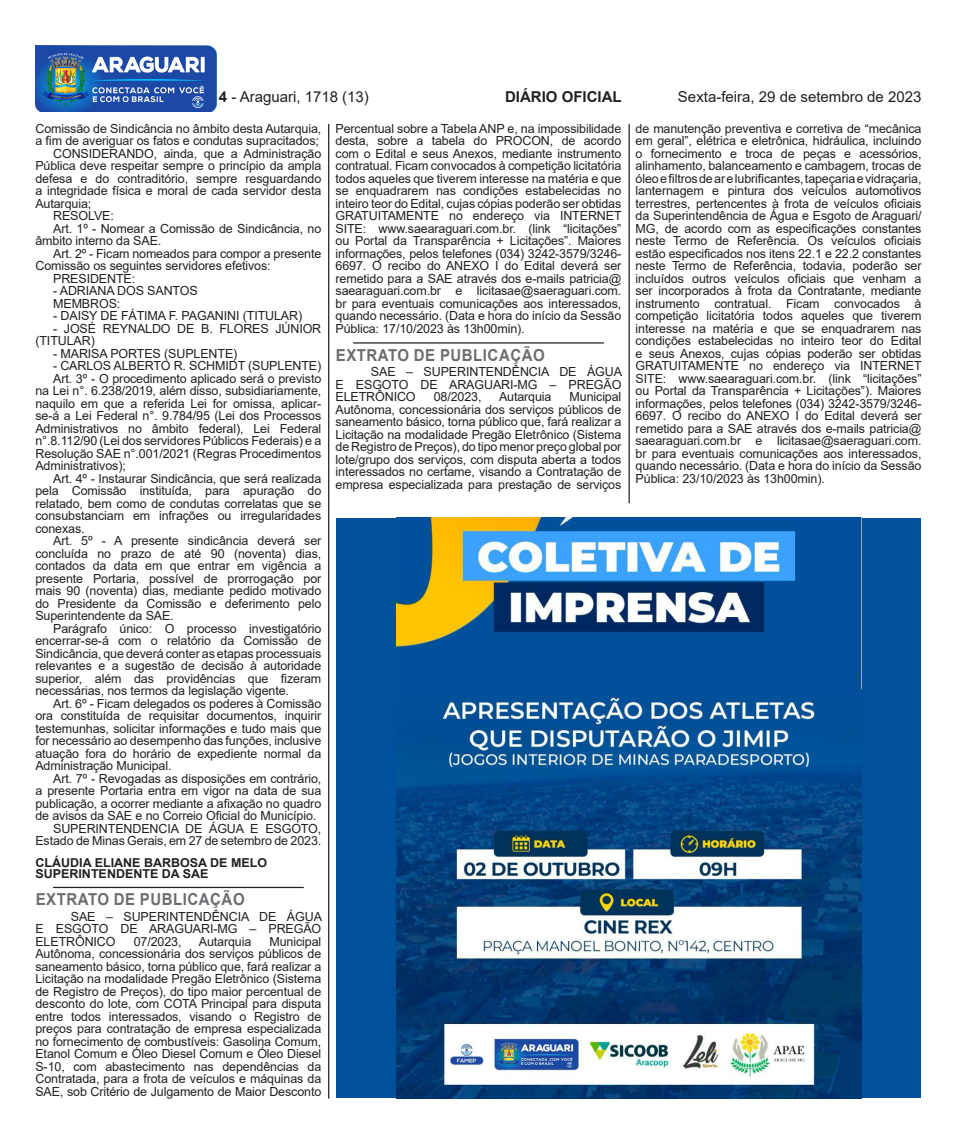
<style>
.page{position:relative;width:957px;height:1134px;background:#fff}
.page>*{position:absolute;margin:0;border:0;box-sizing:border-box;transform-origin:0 0}
.t1{font:700 16.5px "Arial";letter-spacing:.035em;color:#6c6d70;scale:.91 1}
.t2{font:15px "Arial";color:#231f20}
.t3{font:700 15px "Arial";color:#231f20}
.t4{font:12.5px/12.5px "Arial";letter-spacing:-.01em;color:#231f20;text-align:justify}
.t5{font:700 12.25px "Arial";color:#231f20}
.s1{font-weight:700}
</style>
<div class="page">
<hr style="left:328px;top:124px;width:1px;height:974px;background:#231f20">
<hr style="left:628px;top:124px;width:2px;height:379px;background:#231f20">
<img style="left:35px;top:46px;width:181px;height:66px">
<hr style="left:53px;top:887px;width:251px;height:1px;background:#231f20">
<hr style="left:353px;top:342px;width:251px;height:2px;background:#231f20">
<div style="left:336px;top:518px;width:585px;height:580px;background:#00519b"></div>
<img style="left:396px;top:517px;width:465px;height:581px">
<p class="t2" style="left:219px;top:86px;width:152px"><span class="s1">4</span> - Araguari, 1718 (13)</p>
<p class="t3" style="left:505px;top:86px;width:118px">DIÁRIO OFICIAL</p>
<p class="t2" style="left:678px;top:86px;width:245px">Sexta-feira, 29 de setembro de 2023</p>
<p class="t4" style="left:35px;top:122px;width:287px">Comissão de Sindicância no âmbito desta Autarquia, a fim de averiguar os fatos e condutas supracitados;</p>
<p class="t4" style="left:35px;top:147px;width:287px;text-indent:18px">CONSIDERANDO, ainda, que a Administração Pública deve respeitar sempre o princípio da ampla defesa e do contraditório, sempre resguardando a integridade física e moral de cada servidor desta Autarquia;</p>
<p class="t4" style="left:53px;top:209px;width:62px">RESOLVE:</p>
<p class="t4" style="left:35px;top:222px;width:287px;text-indent:18px">Art. 1º - Nomear a Comissão de Sindicância, no âmbito interno da SAE.</p>
<p class="t4" style="left:35px;top:247px;width:287px;text-indent:18px">Art. 2º - Ficam nomeados para compor a presente<br>Comissão os seguintes servidores efetivos:</p>
<p class="t4" style="left:53px;top:272px;width:84px">PRESIDENTE:</p>
<p class="t4" style="left:53px;top:284px;width:146px">- ADRIANA DOS SANTOS</p>
<p class="t4" style="left:53px;top:297px;width:69px">MEMBROS:</p>
<p class="t4" style="left:53px;top:309px;width:251px">- DAISY DE FÁTIMA F. PAGANINI (TITULAR)</p>
<p class="t4" style="left:35px;top:322px;width:287px;text-indent:18px">- JOSÉ REYNALDO DE B. FLORES JÚNIOR (TITULAR)</p>
<p class="t4" style="left:53px;top:347px;width:186px">- MARISA PORTES (SUPLENTE)</p>
<p class="t4" style="left:53px;top:359px;width:270px">- CARLOS ALBERTO R. SCHMIDT (SUPLENTE)</p>
<p class="t4" style="left:35px;top:372px;width:287px;text-indent:18px">Art. 3º - O procedimento aplicado será o previsto na Lei n°. 6.238/2019, além disso, subsidiariamente, naquilo em que a referida Lei for omissa, aplicar&shy;se-á a Lei Federal n°. 9.784/95 (Lei dos Processos Administrativos no âmbito federal), Lei Federal n°.8.112/90 (Lei dos servidores Públicos Federais) e a Resolução SAE n°.001/2021 (Regras Procedimentos Administrativos);</p>
<p class="t4" style="left:35px;top:472px;width:287px;text-indent:18px">Art. 4º - Instaurar Sindicância, que será realizada pela Comissão instituída, para apuração do relatado, bem como de condutas correlatas que se consubstanciam em infrações ou irregularidades conexas.</p>
<p class="t4" style="left:35px;top:534px;width:287px;text-indent:18px">Art. 5º - A presente sindicância deverá ser concluída no prazo de até 90 (noventa) dias, contados da data em que entrar em vigência a presente Portaria, possível de prorrogação por mais 90 (noventa) dias, mediante pedido motivado do Presidente da Comissão e deferimento pelo Superintendente da SAE.</p>
<p class="t4" style="left:35px;top:622px;width:287px;text-indent:18px">Parágrafo único: O processo investigatório encerrar-se-á com o relatório da Comissão de Sindicância, que deverá conter as etapas processuais relevantes e a sugestão de decisão à autoridade superior, além das providências que fizeram necessárias, nos termos da legislação vigente.</p>
<p class="t4" style="left:35px;top:697px;width:287px;text-indent:18px">Art. 6º - Ficam delegados os poderes à Comissão ora constituída de requisitar documentos, inquirir testemunhas, solicitar informações e tudo mais que for necessário ao desempenho das funções, inclusive atuação fora do horário de expediente normal da Administração Municipal.</p>
<p class="t4" style="left:35px;top:772px;width:287px;text-indent:18px">Art. 7º - Revogadas as disposições em contrário, a presente Portaria entra em vigor na data de sua publicação, a ocorrer mediante a afixação no quadro de avisos da SAE e no Correio Oficial do Município.</p>
<p class="t4" style="left:35px;top:822px;width:287px;text-align:right">SUPERINTENDENCIA DE ÁGUA E ESGOTO,<br>Estado de Minas Gerais, em 27 de setembro de 2023.</p>
<p class="t5" style="left:35px;top:854px;width:233px">CLÁUDIA ELIANE BARBOSA DE MELO</p>
<p class="t5" style="left:35px;top:865px;width:175px">SUPERINTENDENTE DA SAE</p>
<p class="t1" style="left:36px;top:888px;width:231px">EXTRATO DE PUBLICAÇÃO</p>
<p class="t4" style="left:335px;top:122px;width:288px">Percentual sobre a Tabela ANP e, na impossibilidade desta, sobre a tabela do PROCON, de acordo com o Edital e seus Anexos, mediante instrumento contratual. Ficam convocados à competição licitatória todos aqueles que tiverem interesse na matéria e que se enquadrarem nas condições estabelecidas no inteiro teor do Edital, cujas cópias poderão ser obtidas GRATUITAMENTE no endereço via INTERNET SITE: www.saearaguari.com.br. (link “licitações” ou Portal da Transparência + Licitações”. Maiores informações, pelos telefones (034) 3242-3579/3246- 6697. O recibo do ANEXO I do Edital deverá ser remetido para a SAE através dos e-mails patricia@ saearaguari.com.br e licitasae@saeraguari.com. br para eventuais comunicações aos interessados, quando necessário. (Data e hora do início da Sessão Pública: 17/10/2023 às 13h00min).</p>
<p class="t4" style="left:635px;top:122px;width:288px">de manutenção preventiva e corretiva de “mecânica em geral”, elétrica e eletrônica, hidráulica, incluindo o fornecimento e troca de peças e acessórios, alinhamento, balanceamento e cambagem, trocas de óleo e filtros de ar e lubrificantes, tapeçaria e vidraçaria, lanternagem e pintura dos veículos automotivos terrestres, pertencentes à frota de veículos oficiais da Superintendência de Água e Esgoto de Araguari/ MG, de acordo com as especificações constantes neste Termo de Referência. Os veículos oficiais estão especificados nos itens 22.1 e 22.2 constantes neste Termo de Referência, todavia, poderão ser incluídos outros veículos oficiais que venham a ser incorporados à frota da Contratante, mediante instrumento contratual. Ficam convocados à competição licitatória todos aqueles que tiverem interesse na matéria e que se enquadrarem nas condições estabelecidas no inteiro teor do Edital e seus Anexos, cujas cópias poderão ser obtidas GRATUITAMENTE no endereço via INTERNET SITE: www.saearaguari.com.br. (link “licitações” ou Portal da Transparência + Licitações”). Maiores informações, pelos telefones (034) 3242-3579/3246- 6697. O recibo do ANEXO I do Edital deverá ser remetido para a SAE através dos e-mails patricia@ saearaguari.com.br e licitasae@saeraguari.com. br para eventuais comunicações aos interessados, quando necessário. (Data e hora do início da Sessão Pública: 23/10/2023 às 13h00min).</p>
<p class="t1" style="left:336px;top:343px;width:231px">EXTRATO DE PUBLICAÇÃO</p>
<p class="t4" style="left:335px;top:365px;width:288px;text-indent:35px">SAE – SUPERINTENDÊNCIA DE ÁGUA E ESGOTO DE ARAGUARI-MG – PREGÃO ELETRÔNICO</p>
<p class="t4" style="left:434px;top:390px;width:49px">08/2023,</p>
<p class="t4" style="left:499px;top:390px;width:54px">Autarquia</p>
<p class="t4" style="left:335px;top:390px;width:287px;text-indent:234px">Municipal Autônoma, concessionária dos serviços públicos de saneamento básico, torna público que, fará realizar a Licitação na modalidade Pregão Eletrônico (Sistema de Registro de Preços), do tipo menor preço global por lote/grupo dos serviços, com disputa aberta a todos interessados no certame, visando a Contratação de empresa especializada para prestação de serviços</p>
<p class="t4" style="left:35px;top:910px;width:288px;text-indent:35px">SAE – SUPERINTENDÊNCIA DE ÁGUA E ESGOTO DE ARAGUARI-MG – PREGÃO ELETRÔNICO</p>
<p class="t4" style="left:134px;top:935px;width:49px">07/2023,</p>
<p class="t4" style="left:199px;top:935px;width:54px">Autarquia</p>
<p class="t4" style="left:35px;top:935px;width:287px;text-indent:234px">Municipal Autônoma, concessionária dos serviços públicos de saneamento básico, torna público que, fará realizar a Licitação na modalidade Pregão Eletrônico (Sistema de Registro de Preços), do tipo maior percentual de desconto do lote, com COTA Principal para disputa entre todos interessados, visando o Registro de preços para contratação de empresa especializada no fornecimento de combustíveis: Gasolina Comum, Etanol Comum e Óleo Diesel Comum e Óleo Diesel S-10, com abastecimento nas dependências da Contratada, para a frota de veículos e máquinas da SAE, sob Critério de Julgamento de Maior Desconto</p>
</div>
